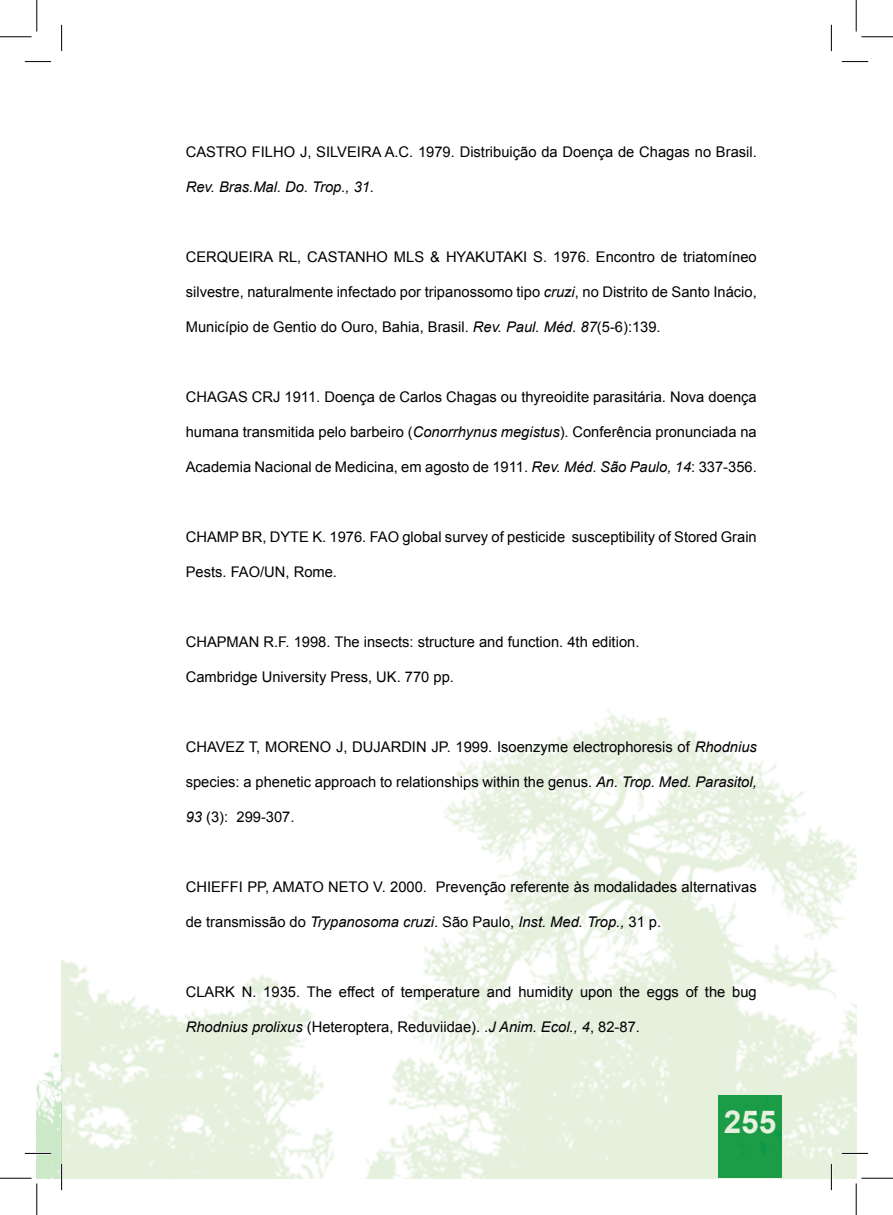
<style>
.page{position:relative;width:893px;height:1215px;background:#fff}
.page>*{position:absolute;margin:0;border:0;box-sizing:border-box;transform-origin:0 0}
.t1{font:700 31.5px "Arial";color:#fff}
.t2{font:14.7px "Arial";color:#000}
.t3{font:italic 14.7px "Arial";color:#000}
.s1{font-style:italic}
.s2{font-style:normal}
</style>
<div class="page">
<img style="left:62px;top:709px;width:793px;height:469px">
<img style="left:37px;top:959px;width:25px;height:219px">
<hr style="left:25px;top:1152px;width:26px;height:2px;background:#fff">
<hr style="left:841px;top:1152px;width:26px;height:2px;background:#fff">
<hr style="left:60px;top:1163px;width:3px;height:27px;background:#fff">
<hr style="left:829px;top:1163px;width:3px;height:27px;background:#fff">
<svg style="left:25px;top:61px;width:26px;height:1px"></svg>
<svg style="left:841px;top:61px;width:26px;height:1px"></svg>
<svg style="left:25px;top:1153px;width:26px;height:1px"></svg>
<svg style="left:841px;top:1153px;width:26px;height:1px"></svg>
<svg style="left:61px;top:25px;width:1px;height:26px"></svg>
<svg style="left:61px;top:1163px;width:1px;height:27px"></svg>
<svg style="left:830px;top:25px;width:1px;height:26px"></svg>
<svg style="left:830px;top:1163px;width:1px;height:27px"></svg>
<hr style="left:0;top:36px;width:32px;height:1px;background:#000">
<hr style="left:861px;top:36px;width:31px;height:1px;background:#000">
<hr style="left:0;top:1177px;width:32px;height:1px;background:#000">
<hr style="left:861px;top:1177px;width:31px;height:1px;background:#000">
<hr style="left:36px;top:0;width:1px;height:31px;background:#000">
<hr style="left:36px;top:1183px;width:1px;height:31px;background:#000">
<hr style="left:855px;top:0;width:1px;height:31px;background:#000">
<hr style="left:855px;top:1183px;width:1px;height:31px;background:#000">
<p class="t2" style="left:186px;top:142px;width:572px">CASTRO FILHO J, SILVEIRA A.C. 1979. Distribuição da Doença de Chagas no Brasil.</p>
<p class="t3" style="left:186px;top:177px;width:190px">Rev. Bras.Mal. Do. Trop., 31.</p>
<p class="t2" style="left:186px;top:247px;width:572px">CERQUEIRA RL, CASTANHO MLS &amp; HYAKUTAKI S. 1976. Encontro de triatomíneo</p>
<p class="t2" style="left:186px;top:282px;width:572px">silvestre, naturalmente infectado por tripanossomo tipo <span class="s1">cruzi</span>, no Distrito de Santo Inácio,</p>
<p class="t2" style="left:186px;top:317px;width:476px">Município de Gentio do Ouro, Bahia, Brasil. <span class="s1">Rev. Paul. Méd. 87</span>(5-6):139.</p>
<p class="t2" style="left:186px;top:387px;width:572px">CHAGAS CRJ 1911. Doença de Carlos Chagas ou thyreoidite parasitária. Nova doença</p>
<p class="t2" style="left:186px;top:422px;width:572px">humana transmitida pelo barbeiro (<span class="s1">Conorrhynus megistus</span>). Conferência pronunciada na</p>
<p class="t2" style="left:186px;top:457px;width:572px">Academia Nacional de Medicina, em agosto de 1911. <span class="s1">Rev. Méd. São Paulo, 14</span>: 337-356.</p>
<p class="t2" style="left:186px;top:527px;width:572px">CHAMP BR, DYTE K. 1976. FAO global survey of pesticide susceptibility of Stored Grain</p>
<p class="t2" style="left:186px;top:562px;width:153px">Pests. FAO/UN, Rome.</p>
<p class="t2" style="left:186px;top:632px;width:455px">CHAPMAN R.F. 1998. The insects: structure and function. 4th edition.</p>
<p class="t2" style="left:186px;top:667px;width:269px">Cambridge University Press, UK. 770 pp.</p>
<p class="t2" style="left:186px;top:737px;width:572px">CHAVEZ T, MORENO J, DUJARDIN JP. 1999. Isoenzyme electrophoresis of <span class="s1">Rhodnius</span></p>
<p class="t2" style="left:186px;top:772px;width:572px">species: a phenetic approach to relationships within the genus. <span class="s1">An. Trop. Med. Parasitol,</span></p>
<p class="t2" style="left:186px;top:807px;width:110px"><span class="s1">93</span> (3): 299-307.</p>
<p class="t2" style="left:186px;top:877px;width:572px">CHIEFFI PP, AMATO NETO V. 2000. Prevenção referente às modalidades alternativas</p>
<p class="t3" style="left:186px;top:912px;width:476px"><span class="s2">de transmissão do</span> Trypanosoma cruzi<span class="s2">. São Paulo,</span> Inst. Med. Trop., <span class="s2">31 p.</span></p>
<p class="t2" style="left:186px;top:982px;width:572px">CLARK N. 1935. The effect of temperature and humidity upon the eggs of the bug</p>
<p class="t2" style="left:186px;top:1017px;width:455px"><span class="s1">Rhodnius prolixus</span> (Heteroptera, Reduviidae). .<span class="s1">J Anim. Ecol., 4</span>, 82-87.</p>
<h1 class="t1" style="left:723px;top:1101px;width:54px">255</h1>
</div>
